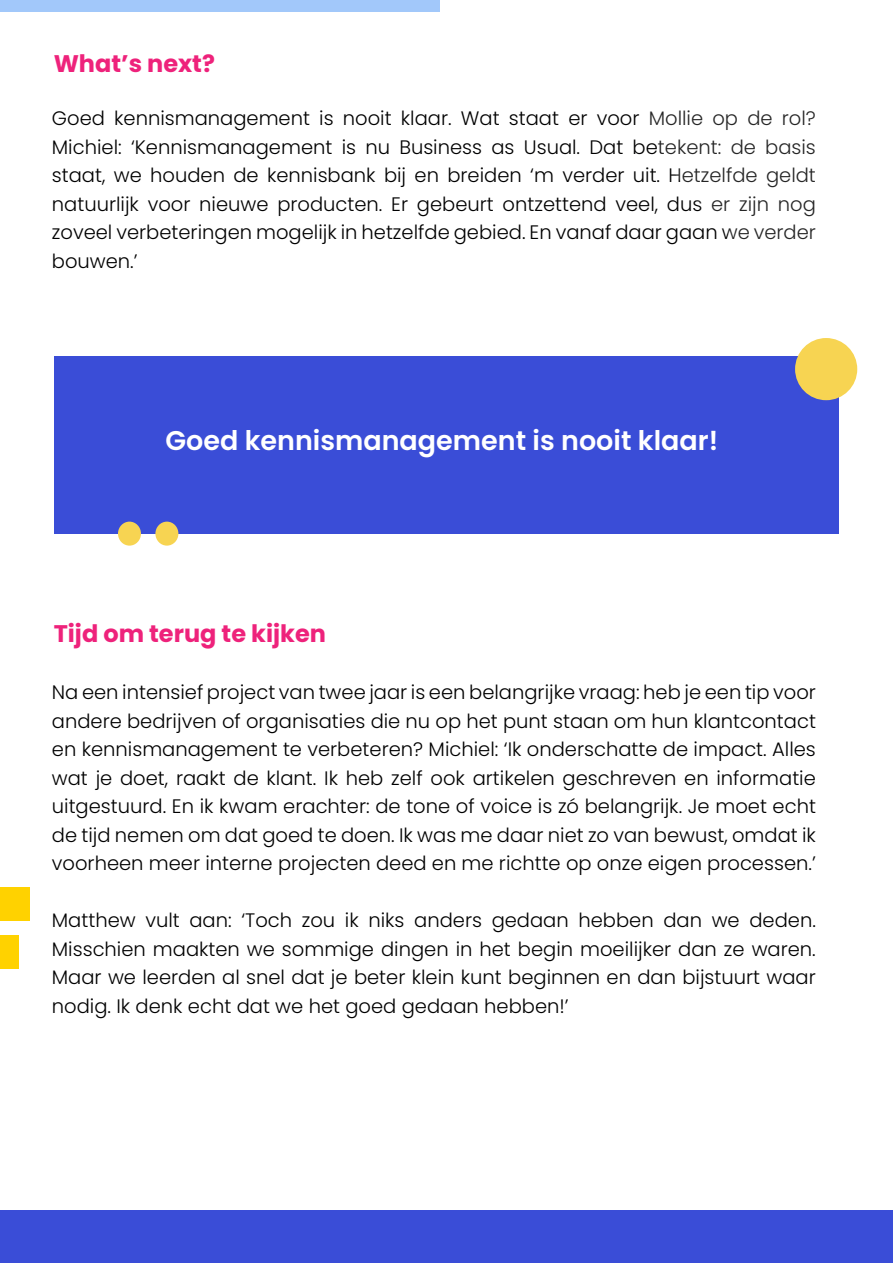
<style>
.page{position:relative;width:893px;height:1263px;background:#fff}
.page>*{position:absolute;margin:0;border:0;box-sizing:border-box;transform-origin:0 0}
.t1{font:600 27px "Poppins";color:#fff}
.t2{font:700 24px "Poppins";color:#ee227b}
.t3{font:300 19.5px/28.5px "Poppins";color:#000001;text-align:justify}
</style>
<div class="page">
<div style="left:0;top:935px;width:19px;height:33px;background:#ffd200"></div>
<div style="left:0;top:887px;width:30px;height:33px;background:#ffd200"></div>
<div style="left:54px;top:356px;width:785px;height:178px;background:#3a4dd7"></div>
<div style="left:795px;top:338px;width:62px;height:62px;background:#f7d452;border-radius:50%"></div>
<div style="left:155px;top:522px;width:23px;height:24px;background:#f7d452;border-radius:50%"></div>
<div style="left:118px;top:522px;width:23px;height:24px;background:#f7d452;border-radius:50%"></div>
<div style="left:0;top:1210px;width:893px;height:53px;background:#3a4dd7"></div>
<p class="t2" style="left:54px;top:50px;width:163px">What’s next?</p>
<p class="t3" style="left:52px;top:104px;width:766px">Goed kennismanagement is nooit klaar. Wat staat er voor Mollie op de rol?<br>Michiel: ‘Kennismanagement is nu Business as Usual. Dat betekent: de basis staat, we houden de kennisbank bij en breiden ‘m verder uit. Hetzelfde geldt natuurlijk voor nieuwe producten. Er gebeurt ontzettend veel, dus er zijn nog zoveel verbeteringen mogelijk in hetzelfde gebied. En vanaf daar gaan we verder bouwen.’</p>
<p class="t1" style="left:165px;top:425px;width:554px">Goed kennismanagement is nooit klaar!</p>
<p class="t2" style="left:54px;top:619px;width:274px">Tijd om terug te kijken</p>
<p class="t3" style="left:52px;top:678px;width:766px">Na een intensief project van twee jaar is een belangrijke vraag: heb je een tip voor andere bedrijven of organisaties die nu op het punt staan om hun klantcontact en kennismanagement te verbeteren? Michiel: ‘Ik onderschatte de impact. Alles wat je doet, raakt de klant. Ik heb zelf ook artikelen geschreven en informatie uitgestuurd. En ik kwam erachter: de tone of voice is zó belangrijk. Je moet echt de tijd nemen om dat goed te doen. Ik was me daar niet zo van bewust, omdat ik voorheen meer interne projecten deed en me richtte op onze eigen processen.’</p>
<p class="t3" style="left:52px;top:906px;width:765px">Matthew vult aan: ‘Toch zou ik niks anders gedaan hebben dan we deden.<br>Misschien maakten we sommige dingen in het begin moeilijker dan ze waren.<br>Maar we leerden al snel dat je beter klein kunt beginnen en dan bijstuurt waar nodig. Ik denk echt dat we het goed gedaan hebben!’</p>
</div>
